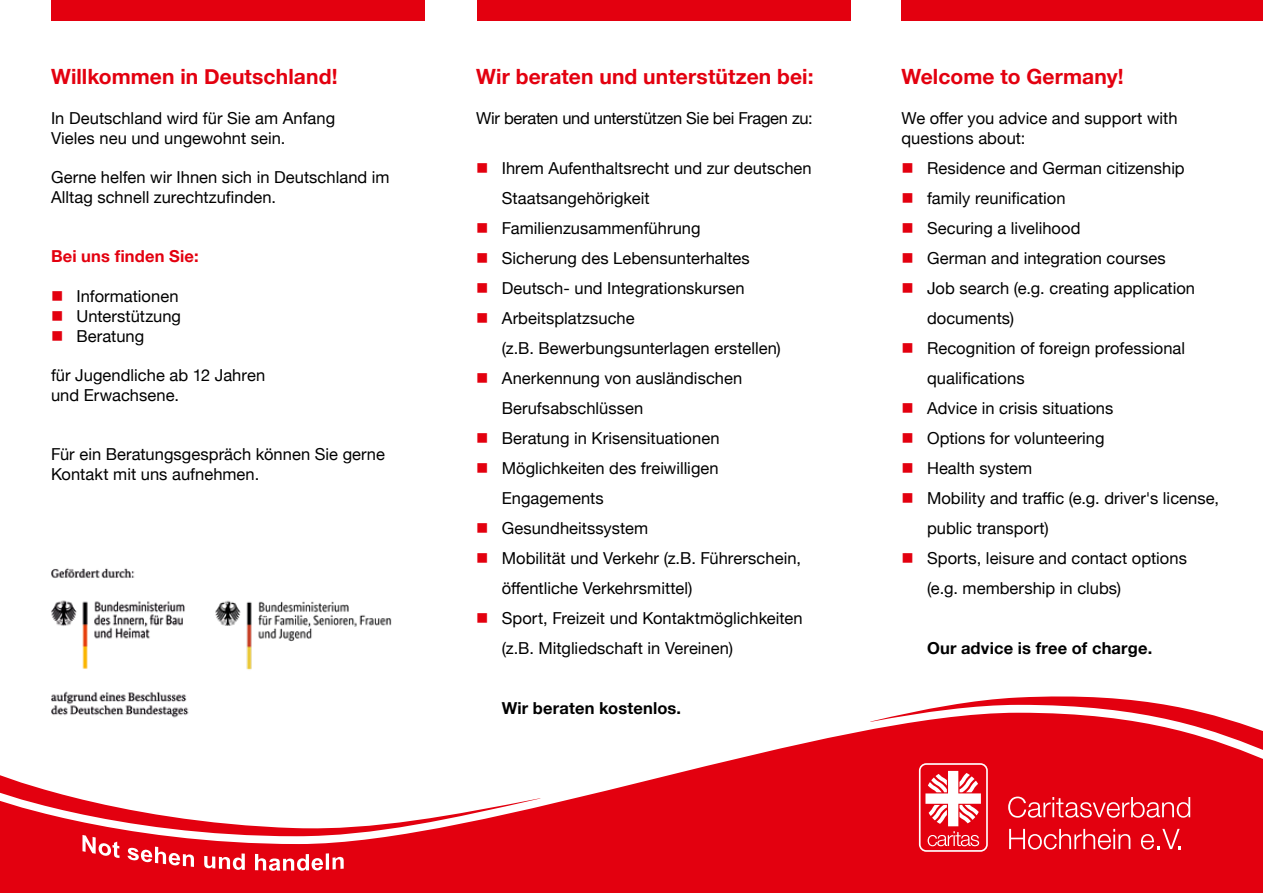
<style>
.page{position:relative;width:1263px;height:893px;background:#fff}
.page>*{position:absolute;margin:0;border:0;box-sizing:border-box;transform-origin:0 0}
.t1{font:700 21px "Helvetica Neue";letter-spacing:.005em;color:#e3000f}
.t2{font:16.5px/30px "Helvetica Neue";letter-spacing:.005em;color:#000}
.t3{font:700 16.5px "Helvetica Neue";letter-spacing:.01em;color:#000}
.t4{font:16.5px "Helvetica Neue";letter-spacing:-.015em;color:#000}
.t5{font:700 16.5px "Helvetica Neue";letter-spacing:.01em;color:#e3000f}
.s1{color:#e3000f}
</style>
<div class="page">
<div style="left:51px;top:0;width:374px;height:20px;background:#e3000f"></div>
<div style="left:477px;top:0;width:373px;height:20px;background:#e3000f"></div>
<div style="left:901px;top:0;width:362px;height:20px;background:#e3000f"></div>
<svg style="left:0;top:729px;width:1263px;height:164px;fill:#e3000f"></svg>
<svg style="left:870px;top:696px;width:393px;height:59px"></svg>
<svg style="left:0;top:770px;width:540px;height:101px"></svg>
<svg style="left:919px;top:763px;width:69px;height:89px"></svg>
<svg style="left:1008px;top:797px;width:182px;height:21px;background:#e93c48"></svg>
<svg style="left:1009px;top:829px;width:121px;height:20px;background:#e93c47"></svg>
<svg style="left:1141px;top:829px;width:40px;height:20px"></svg>
<img style="left:51px;top:568px;width:138px;height:150px">
<img style="left:215px;top:600px;width:177px;height:70px">
<p class="t1" style="left:51px;top:60px;width:288px">Willkommen in Deutschland!</p>
<p class="t2" style="left:51px;top:109px;width:286px;line-height:19.8px">In Deutschland wird für Sie am Anfang<br>Vieles neu und ungewohnt sein.</p>
<p class="t2" style="left:51px;top:168px;width:340px;line-height:19.8px">Gerne helfen wir Ihnen sich in Deutschland im<br>Alltag schnell zurechtzufinden.</p>
<p class="t5" style="left:51px;top:244px;width:149px">Bei uns finden Sie:</p>
<p class="t2" style="left:51px;top:282px;width:129px"><span class="s1">■</span> Informationen</p>
<p class="t2" style="left:51px;top:302px;width:132px"><span class="s1">■</span> Unterstützung</p>
<p class="t2" style="left:51px;top:322px;width:95px"><span class="s1">■</span> Beratung</p>
<p class="t2" style="left:51px;top:366px;width:216px;line-height:19.8px">für Jugendliche ab 12 Jahren und Erwachsene.</p>
<p class="t2" style="left:51px;top:446px;width:335px;line-height:19.8px">Für ein Beratungsgespräch können Sie gerne<br>Kontakt mit uns aufnehmen.</p>
<p class="t1" style="left:476px;top:60px;width:339px">Wir beraten und unterstützen bei:</p>
<p class="t4" style="left:476px;top:106px;width:338px">Wir beraten und unterstützen Sie bei Fragen zu:</p>
<p class="t2" style="left:502px;top:154px;width:311px;text-indent:-26px"><span class="s1">■</span> Ihrem Aufenthaltsrecht und zur deutschen<br>Staatsangehörigkeit</p>
<p class="t2" style="left:476px;top:214px;width:226px"><span class="s1">■</span> Familienzusammenführung</p>
<p class="t2" style="left:476px;top:244px;width:275px"><span class="s1">■</span> Sicherung des Lebensunterhaltes</p>
<p class="t2" style="left:476px;top:274px;width:270px"><span class="s1">■</span> Deutsch- und Integrationskursen</p>
<p class="t2" style="left:502px;top:304px;width:281px;text-indent:-26px"><span class="s1">■</span> Arbeitsplatzsuche<br>(z.B. Bewerbungsunterlagen erstellen)</p>
<p class="t2" style="left:502px;top:364px;width:242px;text-indent:-26px"><span class="s1">■</span> Anerkennung von ausländischen<br>Berufsabschlüssen</p>
<p class="t2" style="left:476px;top:424px;width:245px"><span class="s1">■</span> Beratung in Krisensituationen</p>
<p class="t2" style="left:502px;top:454px;width:218px;text-indent:-26px"><span class="s1">■</span> Möglichkeiten des freiwilligen<br>Engagements</p>
<p class="t2" style="left:476px;top:514px;width:173px"><span class="s1">■</span> Gesundheitssystem</p>
<p class="t2" style="left:502px;top:544px;width:301px;text-indent:-26px"><span class="s1">■</span> Mobilität und Verkehr (z.B. Führerschein, öffentliche Verkehrsmittel)</p>
<p class="t2" style="left:502px;top:604px;width:302px;text-indent:-26px"><span class="s1">■</span> Sport, Freizeit und Kontaktmöglichkeiten (z.B. Mitgliedschaft in Vereinen)</p>
<p class="t3" style="left:502px;top:695px;width:181px">Wir beraten kostenlos.</p>
<p class="t1" style="left:901px;top:60px;width:224px">Welcome to Germany!</p>
<p class="t2" style="left:901px;top:109px;width:277px;line-height:19.8px">We offer you advice and support with questions about:</p>
<p class="t2" style="left:901px;top:154px;width:285px"><span class="s1">■</span> Residence and German citizenship</p>
<p class="t2" style="left:901px;top:184px;width:166px"><span class="s1">■</span> family reunification</p>
<p class="t2" style="left:901px;top:214px;width:180px"><span class="s1">■</span> Securing a livelihood</p>
<p class="t2" style="left:901px;top:244px;width:266px"><span class="s1">■</span> German and integration courses</p>
<p class="t2" style="left:927px;top:274px;width:270px;text-indent:-26px"><span class="s1">■</span> Job search (e.g. creating application documents)</p>
<p class="t2" style="left:927px;top:334px;width:260px;text-indent:-26px"><span class="s1">■</span> Recognition of foreign professional qualifications</p>
<p class="t2" style="left:901px;top:394px;width:213px"><span class="s1">■</span> Advice in crisis situations</p>
<p class="t2" style="left:901px;top:424px;width:205px"><span class="s1">■</span> Options for volunteering</p>
<p class="t2" style="left:901px;top:454px;width:132px"><span class="s1">■</span> Health system</p>
<p class="t2" style="left:927px;top:484px;width:294px;text-indent:-26px"><span class="s1">■</span> Mobility and traffic (e.g. driver's license, public transport)</p>
<p class="t2" style="left:927px;top:544px;width:261px;text-indent:-26px"><span class="s1">■</span> Sports, leisure and contact options (e.g. membership in clubs)</p>
<p class="t3" style="left:927px;top:635px;width:227px">Our advice is free of charge.</p>
</div>
